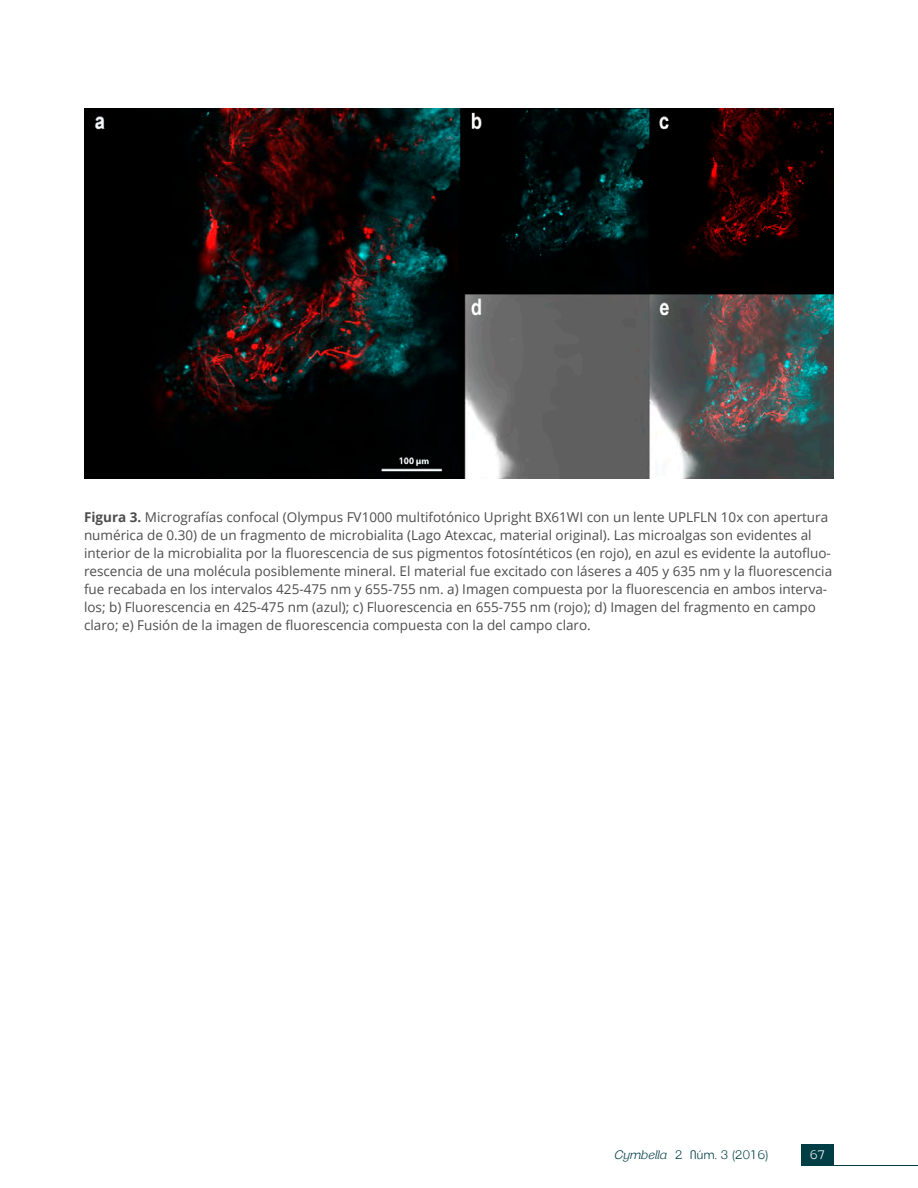
<style>
.page{position:relative;width:918px;height:1188px;background:#fff}
.page>*{position:absolute;margin:0;border:0;box-sizing:border-box;transform-origin:0 0}
.Pies{font:13.5px/18px "Open Sans";color:#4d4d4d}
.t1{font:300 12px "Clemente P Dae";letter-spacing:.025em;color:#003d45}
.t2{font:300 12px "Clemente P Dae";color:#fff}
.s1{font-weight:700}
.s2{font-family:"Clemente P Daf";font-style:italic}
</style>
<div class="page">
<div style="left:801px;top:1144px;width:33px;height:22px;background:#003d45"></div>
<hr style="left:801px;top:1165px;width:117px;height:1px;background:#003d45">
<img style="left:84px;top:108px;width:750px;height:370px">
<p class="Pies" style="left:84px;top:508px;width:750px"><span class="s1">Figura 3.</span> Micrografías confocal (Olympus FV1000 multifotónico Upright BX61WI con un lente UPLFLN 10x con apertura numérica de 0.30) de un fragmento de microbialita (Lago Atexcac, material original). Las microalgas son evidentes al interior de la microbialita por la fluorescencia de sus pigmentos fotosíntéticos (en rojo), en azul es evidente la autofluo&shy;rescencia de una molécula posiblemente mineral. El material fue excitado con láseres a 405 y 635 nm y la fluorescencia fue recabada en los intervalos 425-475 nm y 655-755 nm. a) Imagen compuesta por la fluorescencia en ambos interva&shy;los; b) Fluorescencia en 425-475 nm (azul); c) Fluorescencia en 655-755 nm (rojo); d) Imagen del fragmento en campo claro; e) Fusión de la imagen de fluorescencia compuesta con la del campo claro.</p>
<p class="t1" style="left:615px;top:1148px;width:155px"><span class="s2">Cymbella</span> 2 Núm. 3 (2016)</p>
<p class="t2" style="left:810px;top:1148px;width:16px">67</p>
</div>
